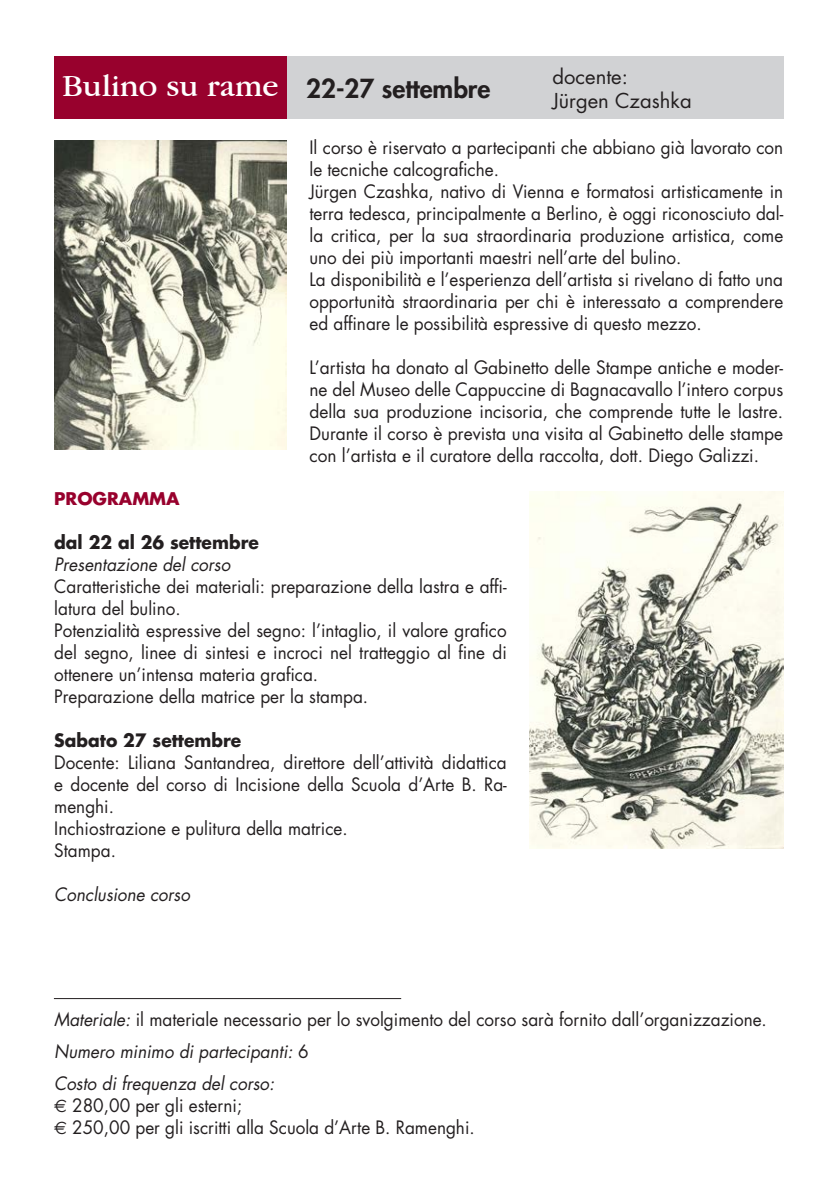
<style>
.page{position:relative;width:840px;height:1191px;background:#fff}
.page>*{position:absolute;margin:0;border:0;box-sizing:border-box;transform-origin:0 0}
.t1{font:32px "Garamond IT Cby BT";color:#fff}
.t2{font:800 25.6px "Futura";color:#231f20}
.t3{font:20px/24px "Futura";color:#231f20}
.t4{font:18px/22px "Futura";color:#231f20;scale:.95 1}
.t5{font:18px/22px "Futura";color:#231f20;text-align:justify;scale:.96 1}
.t6{font:italic 18px "Futura";color:#231f20;scale:.95 1}
.t7{font:700 18px "Futura";color:#231f20;scale:.95 1}
.t8{font:700 17px "Futura";color:#98012d}
.s1{font-style:italic}
.s2{font-family:"Euro Sans"}
</style>
<div class="page">
<img style="left:54px;top:140px;width:232px;height:309px">
<div style="left:54px;top:57px;width:232px;height:62px;background:#98012d"></div>
<div style="left:286px;top:57px;width:496px;height:62px;background:#d1d2d4"></div>
<img style="left:529px;top:492px;width:253px;height:356px">
<hr style="left:54px;top:998px;width:347px;height:1px;background:#231f20">
<h1 class="t1" style="left:62px;top:67px;width:218px">Bulino su rame</h1>
<h2 class="t2" style="left:306px;top:72px;width:185px">22-27 settembre</h2>
<p class="t3" style="left:552px;top:64px;width:141px">docente:<br>Jürgen Czashka</p>
<p class="t4" style="left:309px;top:137px;width:500px">Il corso è riservato a partecipanti che abbiano già lavorato con le tecniche calcografiche.<br>Jürgen Czashka, nativo di Vienna e formatosi artisticamente in terra tedesca, principalmente a Berlino, è oggi riconosciuto dal&shy;la critica, per la sua straordinaria produzione artistica, come uno dei più importanti maestri nell’arte del bulino.<br>La disponibilità e l’esperienza dell’artista si rivelano di fatto una opportunità straordinaria per chi è interessato a comprendere ed affinare le possibilità espressive di questo mezzo.</p>
<p class="t5" style="left:309px;top:357px;width:494px">L’artista ha donato al Gabinetto delle Stampe antiche e moder&shy;ne del Museo delle Cappuccine di Bagnacavallo l’intero corpus della sua produzione incisoria, che comprende tutte le lastre.<br>Durante il corso è prevista una visita al Gabinetto delle stampe con l’artista e il curatore della raccolta, dott. Diego Galizzi.</p>
<p class="t8" style="left:54px;top:487px;width:127px">PROGRAMMA</p>
<p class="t7" style="left:54px;top:530px;width:217px">dal 22 al 26 settembre</p>
<p class="t6" style="left:54px;top:553px;width:187px">Presentazione del corso</p>
<p class="t4" style="left:54px;top:575px;width:477px">Caratteristiche dei materiali: preparazione della lastra e affi&shy;latura del bulino.<br>Potenzialità espressive del segno: l’intaglio, il valore grafico del segno, linee di sintesi e incroci nel tratteggio al fine di ottenere un’intensa materia grafica.<br>Preparazione della matrice per la stampa.</p>
<p class="t7" style="left:54px;top:728px;width:198px">Sabato 27 settembre</p>
<p class="t4" style="left:54px;top:751px;width:477px">Docente: Liliana Santandrea, direttore dell’attività didattica e docente del corso di Incisione della Scuola d’Arte B. Ra&shy;menghi.<br>Inchiostrazione e pulitura della matrice.<br>Stampa.</p>
<p class="t6" style="left:54px;top:883px;width:144px">Conclusione corso</p>
<p class="t4" style="left:54px;top:1003px;width:751px;line-height:32px"><span class="s1">Materiale:</span> il materiale necessario per lo svolgimento del corso sarà fornito dall’organizzazione.<br><span class="s1">Numero minimo di partecipanti:</span> 6<br><span class="s1">Costo di frequenza del corso:</span></p>
<p class="t4" style="left:54px;top:1094px;width:444px"><span class="s2">E</span> 280,00 per gli esterni;<br><span class="s2">E</span> 250,00 per gli iscritti alla Scuola d’Arte B. Ramenghi.</p>
</div>
